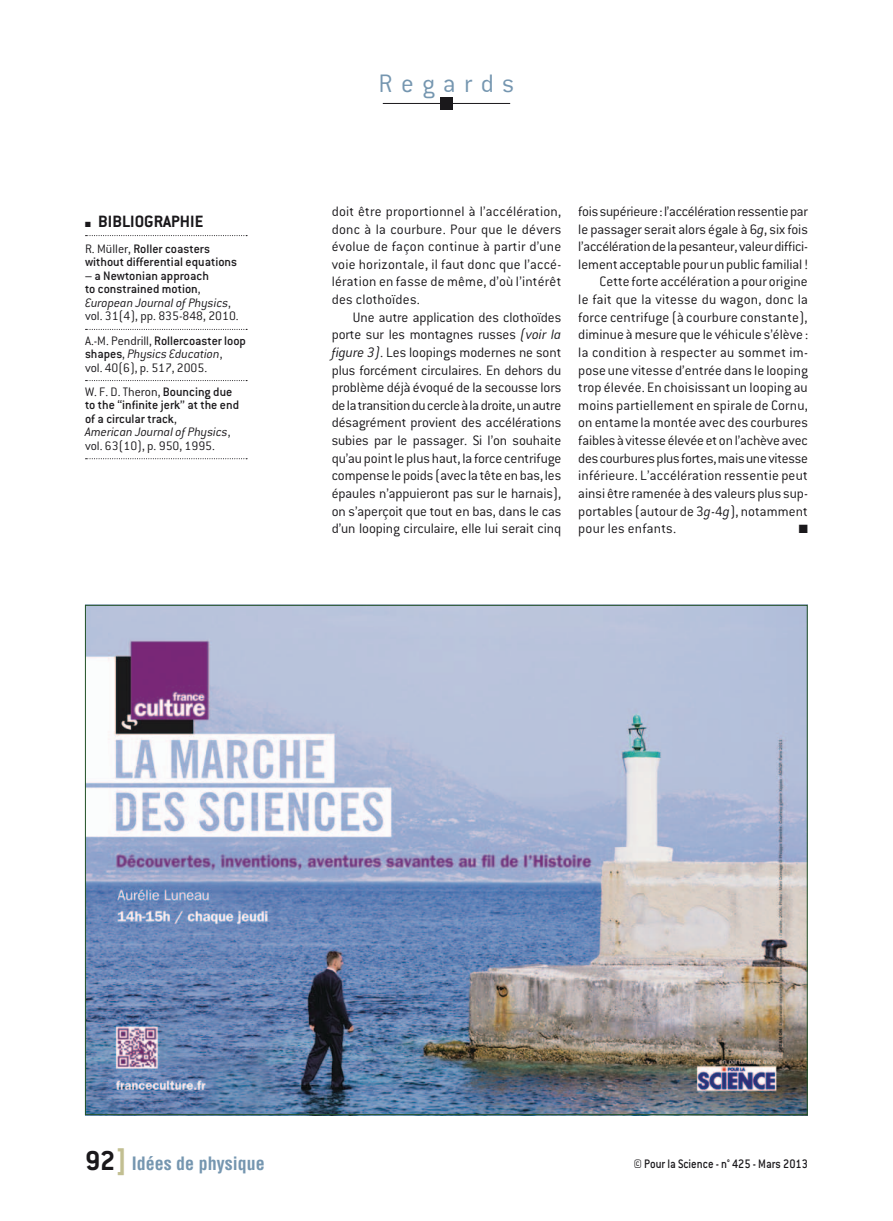
<style>
.page{position:relative;width:893px;height:1221px;background:#fff}
.page>*{position:absolute;margin:0;border:0;box-sizing:border-box;transform-origin:0 0}
.t1{font:300 27.75px "Conduit ITC";letter-spacing:.3em;color:#7596b0}
.t2{font:700 condensed 18px "Helvetica";color:#7596b0}
.t3{font:700 18px "Conduit ITC";color:#1a181b}
._005_texte_courant{font:300 15px/17.5px "Conduit ITC";letter-spacing:-.005em;color:#1a181b;text-align:justify}
._005_texte_courant_a{font:300 15px/17.7px "Conduit ITC";letter-spacing:.015em;color:#1a181b;text-align:justify}
.bibliographie_texte{font:500 13.5px/13.5px "Conduit ITC";color:#1a181b}
.bibliographie_texte-2{font:300 13.5px/13.5px "Conduit ITC";letter-spacing:-.005em;color:#1a181b}
.bibliographie_texte-3{font:500 13.5px "Conduit ITC";color:#1a181b;scale:.9 1}
._005_texte_courant-2{font:12px "Zapf Dingbats ITC";color:#1a181b}
.s1{font-weight:300}
.s2{font-weight:300;font-style:italic}
.s3{font-weight:500}
.s4{font-style:italic}
.s5{font-family:"Conduit ITC";font-stretch:normal;font-size:30px;color:#1a181b}
.s6{font-family:"Conduit ITC";font-stretch:normal;font-size:30px;color:#c2bf92}
</style>
<div class="page">
<hr style="left:383px;top:103px;width:127px;height:1px;background:#1a181b">
<div style="left:440px;top:97px;width:13px;height:13px;background:#1a181b"></div>
<img style="left:87px;top:607px;width:719px;height:505px">
<svg style="left:86px;top:235px;width:161px;height:1px"></svg>
<svg style="left:86px;top:329px;width:161px;height:1px"></svg>
<svg style="left:86px;top:380px;width:161px;height:1px"></svg>
<svg style="left:86px;top:458px;width:161px;height:1px"></svg>
<p class="t3" style="left:85px;top:210px;width:120px">■ BIBLIOGRAPHIE</p>
<p class="bibliographie_texte" style="left:85px;top:242px;width:154px"><span class="s1">R. Müller,</span> Roller coasters without differential equations</p>
<p class="bibliographie_texte" style="left:85px;top:269px;width:155px">– a Newtonian approach<br>to constrained motion<span class="s1">,<br></span><span class="s2">European Journal of Physics</span><span class="s1">, vol. 31(4), pp. 835-848, 2010.</span></p>
<p class="bibliographie_texte-2" style="left:85px;top:333px;width:162px">A.-M. Pendrill, <span class="s3">Rollercoaster loop shapes</span>, <span class="s4">Physics Education</span>,<br>vol. 40(6), p. 517, 2005.</p>
<p class="bibliographie_texte" style="left:85px;top:384px;width:156px"><span class="s1">W. F. D. Theron,</span> Bouncing due to the ‘‘infinite jerk’’ at the end of a circular track<span class="s1">,<br></span><span class="s2">American Journal of Physics</span><span class="s1">, vol. 63(10), p. 950, 1995.</span></p>
<h1 class="t1" style="left:379px;top:69px;width:137px">Regards</h1>
<p class="_005_texte_courant_a" style="left:332px;top:202px;width:231px">doit être proportionnel à l’accélération, donc à la courbure. Pour que le dévers évolue de façon continue à partir d’une voie horizontale, il faut donc que l’accé&shy;lération en fasse de même, d’où l’intérêt des clothoïdes.</p>
<p class="_005_texte_courant" style="left:332px;top:308px;width:231px;text-indent:21px">Une autre application des clothoïdes porte sur les montagnes russes <span class="s4">(voir la figure 3)</span>. Les loopings modernes ne sont plus forcément circulaires. En dehors du problème déjà évoqué de la secousse lors de la transition du cercle à la droite, un autre désagrément provient des accélérations subies par le passager. Si l’on souhaite qu’au point le plus haut, la force centrifuge compense le poids (avec la tête en bas, les épaules n’appuieront pas sur le harnais), on s’aperçoit que tout en bas, dans le cas d’un looping circulaire, elle lui serait cinq</p>
<p class="_005_texte_courant" style="left:578px;top:202px;width:231px">fois supérieure: l’accélération ressentie par le passager serait alors égale à 6<span class="s4">g</span>, six fois l’accélération de la pesanteur, valeur diffici&shy;lement acceptable pour un public familial!</p>
<p class="_005_texte_courant" style="left:578px;top:273px;width:231px;text-indent:21px">Cette forte accélération a pour origine le fait que la vitesse du wagon, donc la force centrifuge (à courbure constante), diminue à mesure que le véhicule s’élève : la condition à respecter au sommet im&shy;pose une vitesse d’entrée dans le looping trop élevée. En choisissant un looping au moins partiellement en spirale de Cornu, on entame la montée avec des courbures faibles à vitesse élevée et on l’achève avec des courbures plus fortes, mais une vitesse inférieure. L’accélération ressentie peut ainsi être ramenée à des valeurs plus sup&shy;portables (autour de 3<span class="s4">g</span>-4<span class="s4">g</span>), notamment pour les enfants.</p>
<p class="_005_texte_courant-2" style="left:799px;top:523px;width:10px">■</p>
<p class="t2" style="left:85px;top:1152px;width:181px"><span class="s5">92</span><span class="s6">]</span> Idées de physique</p>
<p class="bibliographie_texte-3" style="left:633px;top:1156px;width:195px">© Pour la Science - n° 425 - Mars 2013</p>
</div>
